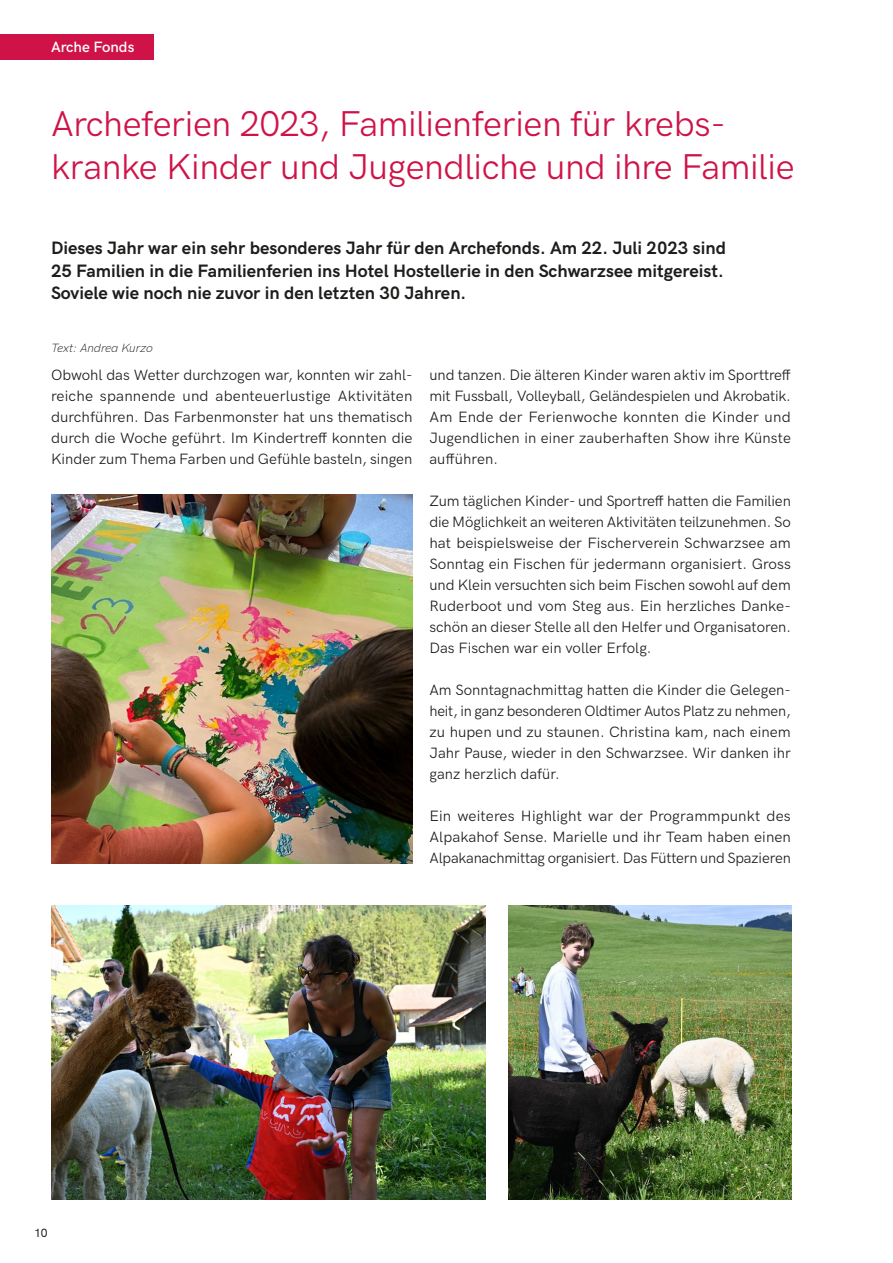
<style>
.page{position:relative;width:893px;height:1263px;background:#fff}
.page>*{position:absolute;margin:0;border:0;box-sizing:border-box;transform-origin:0 0}
.t1{font:36px/42.8px "HK Grotesk";letter-spacing:-.01em;color:#cf1348}
.t2{font:18px/22.5px "HK Grotesk Bold Legacy";color:#1d1d1b}
.t3{font:15px/21px "HK Grotesk";color:#1d1d1b;text-align:justify}
.t4{font:600 15px "HK Grotesk";color:#fff}
.t5{font:italic 300 12px "HK Grotesk";color:#1d1d1b}
.t6{font:500 12px "HK Grotesk";color:#1d1d1b}
</style>
<div class="page">
<img style="left:508px;top:905px;width:283px;height:294px">
<img style="left:51px;top:494px;width:361px;height:369px">
<img style="left:51px;top:905px;width:434px;height:294px">
<div style="left:0;top:34px;width:153px;height:26px;background:#cf1348"></div>
<p class="t4" style="left:51px;top:36px;width:85px">Arche Fonds</p>
<h1 class="t1" style="left:51px;top:99px;width:745px">Archeferien 2023, Familienferien für krebs&shy;kranke Kinder und Jugendliche und ihre Familie</h1>
<p class="t2" style="left:51px;top:235px;width:676px">Dieses Jahr war ein sehr besonderes Jahr für den Archefonds. Am 22. Juli 2023 sind<br>25 Familien in die Familienferien ins Hotel Hostellerie in den Schwarzsee mitgereist.<br>Soviele wie noch nie zuvor in den letzten 30 Jahren.</p>
<p class="t5" style="left:51px;top:339px;width:103px">Text: Andrea Kurzo</p>
<p class="t3" style="left:51px;top:363px;width:363px">Obwohl das Wetter durchzogen war, konnten wir zahl&shy;reiche spannende und abenteuerlustige Aktivitäten durchführen. Das Farbenmonster hat uns thematisch durch die Woche geführt. Im Kindertreff konnten die Kinder zum Thema Farben und Gefühle basteln, singen</p>
<p class="t3" style="left:429px;top:363px;width:363px">und tanzen. Die älteren Kinder waren aktiv im Sporttreff mit Fussball, Volleyball, Geländespielen und Akrobatik.<br>Am Ende der Ferienwoche konnten die Kinder und Jugendlichen in einer zauberhaften Show ihre Künste aufführen.</p>
<p class="t3" style="left:429px;top:489px;width:363px">Zum täglichen Kinder- und Sportreff hatten die Familien die Möglichkeit an weiteren Aktivitäten teilzunehmen. So hat beispielsweise der Fischerverein Schwarzsee am Sonntag ein Fischen für jedermann organisiert. Gross und Klein versuchten sich beim Fischen sowohl auf dem Ruderboot und vom Steg aus. Ein herzliches Danke&shy;schön an dieser Stelle all den Helfer und Organisatoren.<br>Das Fischen war ein voller Erfolg.</p>
<p class="t3" style="left:429px;top:678px;width:363px">Am Sonntagnachmittag hatten die Kinder die Gelegen&shy;heit, in ganz besonderen Oldtimer Autos Platz zu nehmen, zu hupen und zu staunen. Christina kam, nach einem Jahr Pause, wieder in den Schwarzsee. Wir danken ihr ganz herzlich dafür.</p>
<p class="t3" style="left:429px;top:804px;width:363px">Ein weiteres Highlight war der Programmpunkt des Alpakahof Sense. Marielle und ihr Team haben einen Alpakanachmittag organisiert. Das Füttern und Spazieren</p>
<p class="t6" style="left:34px;top:1224px;width:15px">10</p>
</div>
